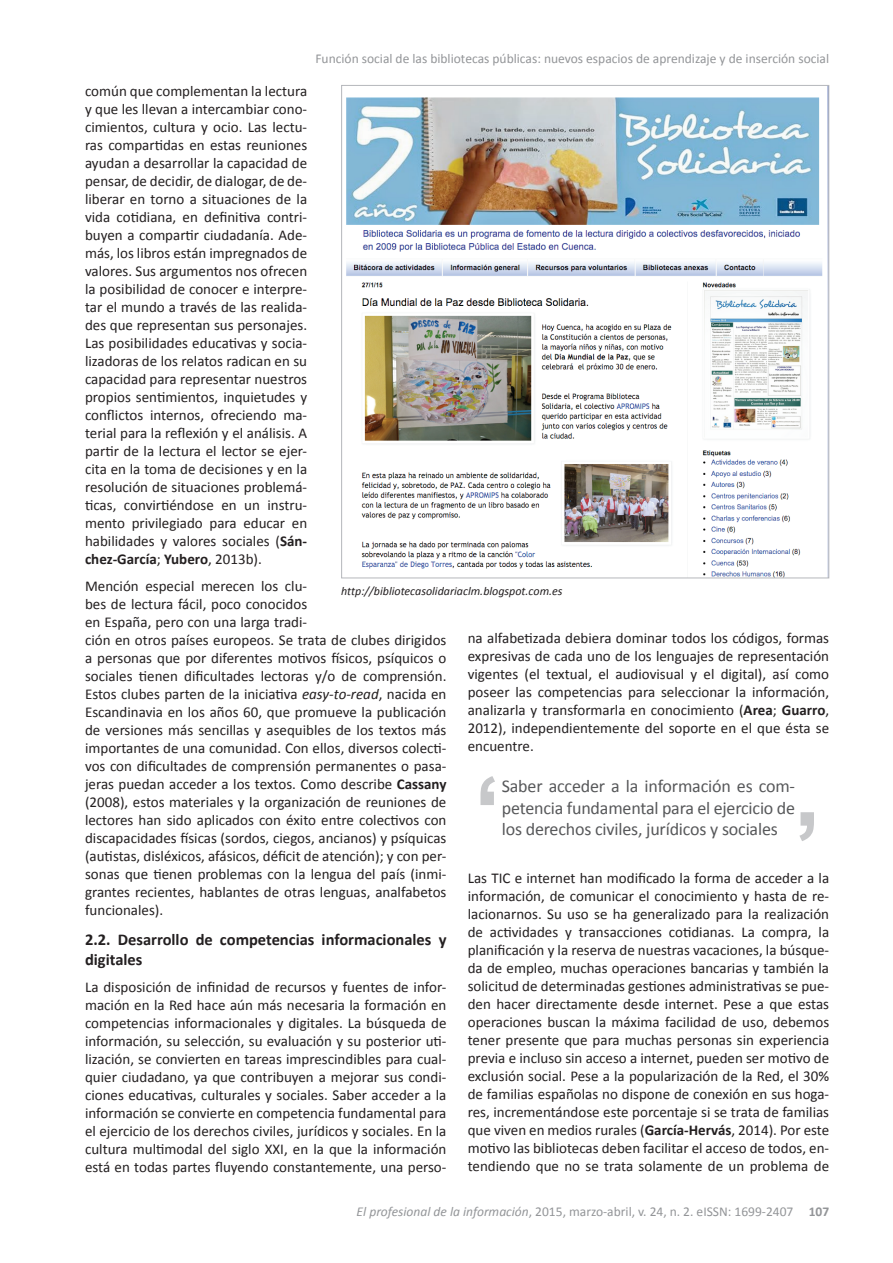
<style>
.page{position:relative;width:893px;height:1263px;background:#fff}
.page>*{position:absolute;margin:0;border:0;box-sizing:border-box;transform-origin:0 0}
.t1{font:18px/21.6px "Calibri";letter-spacing:-.01em;color:#57585a;text-align:justify}
.t2{font:700 16.5px/19.8px "Calibri";color:#231f20}
.t3{font:15px/18px "Calibri";color:#231f20;text-align:justify}
.t4{font:13.5px "Calibri";color:#939598}
.t5{font:italic 12px "Calibri";color:#231f20}
.s1{font-weight:700}
.s2{font-style:italic}
</style>
<div class="page">
<svg style="left:799px;top:812px;width:15px;height:29px"></svg>
<svg style="left:480px;top:776px;width:15px;height:29px"></svg>
<img style="left:346px;top:97px;width:477px;height:479px">
<p class="t4" style="left:315px;top:50px;width:515px">Función social de las bibliotecas públicas: nuevos espacios de aprendizaje y de inserción social</p>
<p class="t3" style="left:85px;top:82px;width:224px">común que complementan la lectura y que les llevan a intercambiar cono&shy;cimientos, cultura y ocio. Las lectu&shy;ras compartidas en estas reuniones ayudan a desarrollar la capacidad de pensar, de decidir, de dialogar, de de&shy;liberar en torno a situaciones de la vida cotidiana, en definitiva contri&shy;buyen a compartir ciudadanía. Ade&shy;más, los libros están impregnados de valores. Sus argumentos nos ofrecen la posibilidad de conocer e interpre&shy;tar el mundo a través de las realida&shy;des que representan sus personajes.<br>Las posibilidades educativas y socia&shy;lizadoras de los relatos radican en su capacidad para representar nuestros propios sentimientos, inquietudes y conflictos internos, ofreciendo ma&shy;terial para la reflexión y el análisis. A partir de la lectura el lector se ejer&shy;cita en la toma de decisiones y en la resolución de situaciones problemá&shy;ticas, convirtiéndose en un instru&shy;mento privilegiado para educar en habilidades y valores sociales (<span class="s1">Sán&shy;chez-García</span>; <span class="s1">Yubero</span>, 2013b).</p>
<p class="t3" style="left:85px;top:577px;width:363px;text-align:left">Mención especial merecen los clu-<br>bes de lectura fácil, poco conocidos<br>en España, pero con una larga tradi-<br>ción en otros países europeos. Se trata de clubes dirigidos a personas que por diferentes motivos físicos, psíquicos o sociales tienen dificultades lectoras y/o de comprensión.<br>Estos clubes parten de la iniciativa <span class="s2">easy-to-read</span>, nacida en Escandinavia en los años 60, que promueve la publicación de versiones más sencillas y asequibles de los textos más importantes de una comunidad. Con ellos, diversos colecti&shy;vos con dificultades de comprensión permanentes o pasa&shy;jeras puedan acceder a los textos. Como describe <span class="s1">Cassany </span>(2008), estos materiales y la organización de reuniones de lectores han sido aplicados con éxito entre colectivos con discapacidades físicas (sordos, ciegos, ancianos) y psíquicas (autistas, disléxicos, afásicos, déficit de atención); y con per&shy;sonas que tienen problemas con la lengua del país (inmi&shy;grantes recientes, hablantes de otras lenguas, analfabetos funcionales).</p>
<p class="t2" style="left:85px;top:930px;width:363px">2.2. Desarrollo de competencias informacionales y digitales</p>
<p class="t3" style="left:85px;top:978px;width:363px">La disposición de infinidad de recursos y fuentes de infor&shy;mación en la Red hace aún más necesaria la formación en competencias informacionales y digitales. La búsqueda de información, su selección, su evaluación y su posterior uti&shy;lización, se convierten en tareas imprescindibles para cual&shy;quier ciudadano, ya que contribuyen a mejorar sus condi&shy;ciones educativas, culturales y sociales. Saber acceder a la información se convierte en competencia fundamental para el ejercicio de los derechos civiles, jurídicos y sociales. En la cultura multimodal del siglo XXI, en la que la información está en todas partes fluyendo constantemente, una perso-</p>
<p class="t5" style="left:341px;top:583px;width:223px">http://bibliotecasolidariaclm.blogspot.com.es</p>
<p class="t3" style="left:468px;top:629px;width:363px">na alfabetizada debiera dominar todos los códigos, formas expresivas de cada uno de los lenguajes de representación vigentes (el textual, el audiovisual y el digital), así como poseer las competencias para seleccionar la información, analizarla y transformarla en conocimiento (<span class="s1">Area</span>; <span class="s1">Guarro</span>, 2012), independientemente del soporte en el que ésta se encuentre.</p>
<p class="t1" style="left:502px;top:775px;width:295px">Saber acceder a la información es com&shy;petencia fundamental para el ejercicio de los derechos civiles, jurídicos y sociales</p>
<p class="t3" style="left:468px;top:869px;width:363px">Las TIC e internet han modificado la forma de acceder a la información, de comunicar el conocimiento y hasta de re&shy;lacionarnos. Su uso se ha generalizado para la realización de actividades y transacciones cotidianas. La compra, la planificación y la reserva de nuestras vacaciones, la búsque&shy;da de empleo, muchas operaciones bancarias y también la solicitud de determinadas gestiones administrativas se pue&shy;den hacer directamente desde internet. Pese a que estas operaciones buscan la máxima facilidad de uso, debemos tener presente que para muchas personas sin experiencia previa e incluso sin acceso a internet, pueden ser motivo de exclusión social. Pese a la popularización de la Red, el 30% de familias españolas no dispone de conexión en sus hoga&shy;res, incrementándose este porcentaje si se trata de familias que viven en medios rurales (<span class="s1">García-Hervás</span>, 2014). Por este motivo las bibliotecas deben facilitar el acceso de todos, en&shy;tendiendo que no se trata solamente de un problema de</p>
<p class="t4" style="left:357px;top:1203px;width:474px"><span class="s2">El profesional de la información</span>, 2015, marzo-abril, v. 24, n. 2. eISSN: 1699-2407 <span class="s1">107</span></p>
</div>
